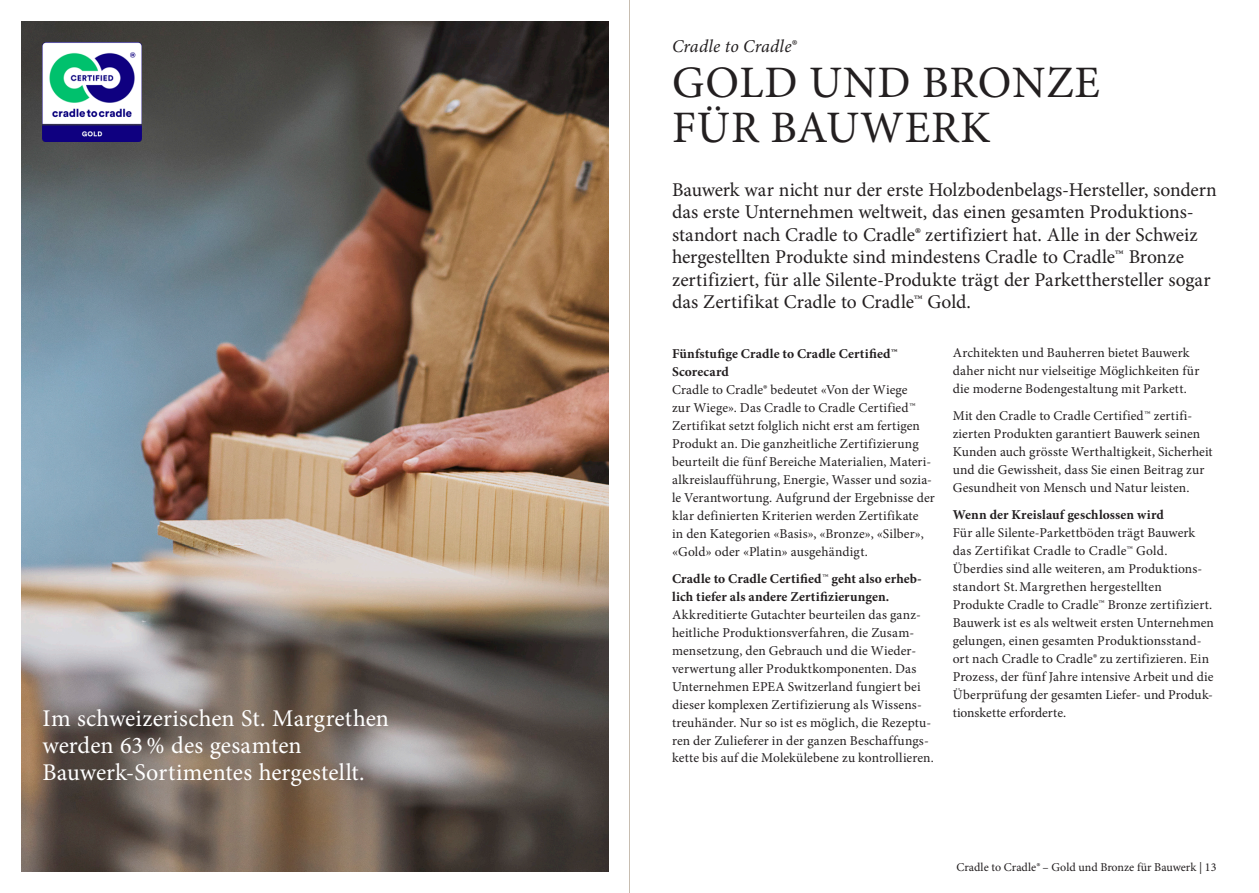
<style>
.page{position:relative;width:1259px;height:893px;background:#fff}
.page>*{position:absolute;margin:0;border:0;box-sizing:border-box;transform-origin:0 0}
.t1{font:45px/45px "Minion Pro";letter-spacing:.02em;color:#231f20}
.t2{font:24px/27px "Minion Pro";letter-spacing:.005em;color:#fff}
.t3{font:19.5px/22.5px "Minion Pro";letter-spacing:-.005em;color:#231f20}
.t4{font:italic 18px "Minion Pro";letter-spacing:.01em;color:#231f20}
.t5{font:13.5px/18px "Minion Pro";letter-spacing:.005em;color:#231f20}
.t6{font:700 13.5px/18px "Minion Pro";letter-spacing:.01em;color:#231f20}
.t7{font:12px "Minion Pro";color:#231f20}
.s1{font-style:italic}
.s2{font-weight:400}
</style>
<div class="page">
<hr style="left:629px;top:0;width:1px;height:893px;background:#c7bdb0">
<img style="left:21px;top:21px;width:587px;height:851px">
<img style="left:43px;top:43px;width:99px;height:99px">
<h2 class="t2" style="left:43px;top:705px;width:348px">Im schweizerischen St. Margrethen werden 63% des gesamten<br>Bauwerk-Sortimentes hergestellt.</h2>
<h3 class="t4" style="left:672px;top:33px;width:126px">Cradle to Cradle®</h3>
<h1 class="t1" style="left:672px;top:60px;width:429px">GOLD UND BRONZE<br>FÜR BAUWERK</h1>
<p class="t3" style="left:672px;top:178px;width:546px">Bauwerk war nicht nur der erste Holzbodenbelags-Hersteller, sondern das erste Unternehmen weltweit, das einen gesamten Produktions&shy;standort nach Cradle to Cradle<span class="s1">®</span> zertifiziert hat. Alle in der Schweiz hergestellten Produkte sind mindestens Cradle to Cradle™ Bronze zertifiziert, für alle Silente-Produkte trägt der Parketthersteller sogar das Zertifikat Cradle to Cradle™ Gold.</p>
<p class="t6" style="left:672px;top:344px;width:227px">Fünfstufige Cradle to Cradle Certified™<br>Scorecard</p>
<p class="t5" style="left:672px;top:380px;width:264px">Cradle to Cradle® bedeutet «Von der Wiege<br>zur Wiege». Das Cradle to Cradle Certified™ Zertifikat setzt folglich nicht erst am fertigen Produkt an. Die ganzheitliche Zertifizierung beurteilt die fünf Bereiche Materialien, Materi&shy;alkreislaufführung, Energie, Wasser und sozia&shy;le Verantwortung. Aufgrund der Ergebnisse der klar definierten Kriterien werden Zertifikate<br>in den Kategorien «Basis», «Bronze», «Silber», «Gold» oder «Platin» ausgehändigt.</p>
<p class="t6" style="left:672px;top:569px;width:251px">Cradle to Cradle Certified<span class="s2">™</span> geht also erheb&shy;lich tiefer als andere Zertifizierungen.</p>
<p class="t5" style="left:672px;top:605px;width:263px">Akkreditierte Gutachter beurteilen das ganz&shy;heitliche Produktionsverfahren, die Zusam&shy;mensetzung, den Gebrauch und die Wieder&shy;verwertung aller Produktkomponenten. Das Unternehmen EPEA Switzerland fungiert bei dieser komplexen Zertifizierung als Wissens&shy;treuhänder. Nur so ist es möglich, die Rezeptu&shy;ren der Zulieferer in der ganzen Beschaffungs&shy;kette bis auf die Molekülebene zu kontrollieren.</p>
<p class="t5" style="left:952px;top:344px;width:248px">Architekten und Bauherren bietet Bauwerk daher nicht nur vielseitige Möglichkeiten für die moderne Bodengestaltung mit Parkett.</p>
<p class="t5" style="left:952px;top:407px;width:261px">Mit den Cradle to Cradle Certified™ zertifi&shy;zierten Produkten garantiert Bauwerk seinen Kunden auch grösste Werthaltigkeit, Sicherheit und die Gewissheit, dass Sie einen Beitrag zur Gesundheit von Mensch und Natur leisten.</p>
<p class="t6" style="left:952px;top:506px;width:213px">Wenn der Kreislauf geschlossen wird</p>
<p class="t5" style="left:952px;top:524px;width:263px">Für alle Silente-Parkettböden trägt Bauwerk das Zertifikat Cradle to Cradle™ Gold.<br>Überdies sind alle weiteren, am Produktions&shy;standort St.Margrethen hergestellten Produkte Cradle to Cradle™ Bronze zertifiziert.<br>Bauwerk ist es als weltweit ersten Unternehmen gelungen, einen gesamten Produktionsstand&shy;ort nach Cradle to Cradle<span class="s1">®</span> zu zertifizieren. Ein Prozess, der fünf Jahre intensive Arbeit und die Überprüfung der gesamten Liefer- und Produk&shy;tionskette erforderte.</p>
<p class="t7" style="left:956px;top:859px;width:261px">Cradle to Cradle<span class="s1">®</span> – Gold und Bronze für Bauwerk | 13</p>
</div>
